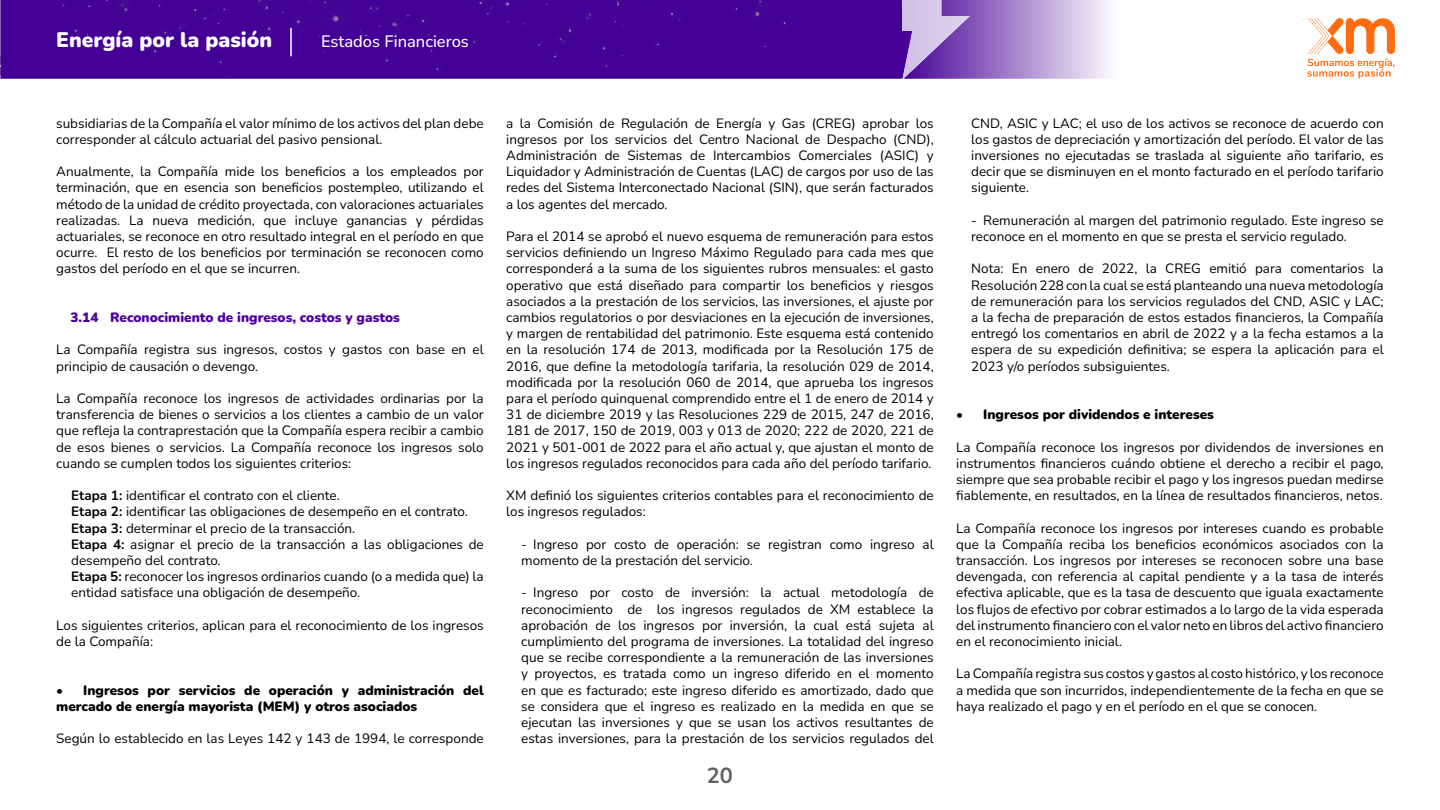
<style>
.page{position:relative;width:1440px;height:810px;background:#fff}
.page>*{position:absolute;margin:0;border:0;box-sizing:border-box;transform-origin:0 0}
.t1{font:700 21.75px "Nunito";color:#5f6163}
.t2{font:900 21px "Nunito";color:#fff}
.t3{font:500 16.5px "Nunito";color:#fff}
.t4{font:13.5px/16.2px "Nunito";color:#000;text-align:justify}
.t5{font:900 13.5px/16.2px "Nunito";color:#000}
.t6{font:900 13.5px "Nunito";color:#4e009b}
.s1{font-weight:700}
.s2{font-weight:400}
</style>
<div class="page">
<div style="left:0;top:0;width:902px;height:79px;background:#440095"></div>
<img style="left:970px;top:27px;width:140px;height:52px">
<img style="left:970px;top:0;width:140px;height:27px">
<img style="left:902px;top:0;width:68px;height:79px">
<svg style="left:1307px;top:18px;width:88px;height:61px"></svg>
<svg style="left:759px;top:41px;width:12px;height:11px"></svg>
<svg style="left:0;top:56px;width:9px;height:19px"></svg>
<svg style="left:834px;top:57px;width:7px;height:7px"></svg>
<div style="left:728px;top:0;width:66px;height:33px;background:#440195"></div>
<img style="left:751px;top:0;width:17px;height:11px">
<div style="left:249px;top:0;width:435px;height:77px;background:#440095"></div>
<div style="left:57px;top:0;width:178px;height:79px;background:#440095"></div>
<hr style="left:290px;top:28px;width:2px;height:28px;background:#fff">
<h2 class="t2" style="left:56px;top:25px;width:217px">Energía por la pasión</h2>
<p class="t3" style="left:321px;top:29px;width:149px">Estados Financieros</p>
<p class="t4" style="left:56px;top:114px;width:429px">subsidiarias de la Compañía el valor mínimo de los activos del plan debe corresponder al cálculo actuarial del pasivo pensional.</p>
<p class="t4" style="left:56px;top:163px;width:429px">Anualmente, la Compañía mide los beneficios a los empleados por terminación, que en esencia son beneficios postempleo, utilizando el método de la unidad de crédito proyectada, con valoraciones actuariales realizadas. La nueva medición, que incluye ganancias y pérdidas actuariales, se reconoce en otro resultado integral en el período en que ocurre. El resto de los beneficios por terminación se reconocen como gastos del período en el que se incurren.</p>
<p class="t6" style="left:71px;top:308px;width:331px">3.14 Reconocimiento de ingresos, costos y gastos</p>
<p class="t4" style="left:56px;top:341px;width:429px">La Compañía registra sus ingresos, costos y gastos con base en el principio de causación o devengo.</p>
<p class="t4" style="left:56px;top:390px;width:429px">La Compañía reconoce los ingresos de actividades ordinarias por la transferencia de bienes o servicios a los clientes a cambio de un valor que refleja la contraprestación que la Compañía espera recibir a cambio de esos bienes o servicios. La Compañía reconoce los ingresos solo cuando se cumplen todos los siguientes criterios:</p>
<p class="t4" style="left:71px;top:487px;width:414px;text-align:left"><span class="s1">Etapa 1:</span> identificar el contrato con el cliente.<br><span class="s1">Etapa 2:</span> identificar las obligaciones de desempeño en el contrato.<br><span class="s1">Etapa 3:</span> determinar el precio de la transacción.<br><span class="s1">Etapa 4:</span> asignar el precio de la transacción a las obligaciones de desempeño del contrato.<br><span class="s1">Etapa 5:</span> reconocer los ingresos ordinarios cuando (o a medida que) la entidad satisface una obligación de desempeño.</p>
<p class="t4" style="left:56px;top:617px;width:429px">Los siguientes criterios, aplican para el reconocimiento de los ingresos de la Compañía:</p>
<p class="t5" style="left:56px;top:681px;width:429px"><span class="s2">•</span> Ingresos por servicios de operación y administración del mercado de energía mayorista (MEM) y otros asociados</p>
<p class="t4" style="left:56px;top:730px;width:429px">Según lo establecido en las Leyes 142 y 143 de 1994, le corresponde</p>
<p class="t4" style="left:506px;top:114px;width:429px">a la Comisión de Regulación de Energía y Gas (CREG) aprobar los ingresos por los servicios del Centro Nacional de Despacho (CND), Administración de Sistemas de Intercambios Comerciales (ASIC) y Liquidador y Administración de Cuentas (LAC) de cargos por uso de las redes del Sistema Interconectado Nacional (SIN), que serán facturados a los agentes del mercado.</p>
<p class="t4" style="left:506px;top:228px;width:429px">Para el 2014 se aprobó el nuevo esquema de remuneración para estos servicios definiendo un Ingreso Máximo Regulado para cada mes que corresponderá a la suma de los siguientes rubros mensuales: el gasto operativo que está diseñado para compartir los beneficios y riesgos asociados a la prestación de los servicios, las inversiones, el ajuste por cambios regulatorios o por desviaciones en la ejecución de inversiones, y margen de rentabilidad del patrimonio. Este esquema está contenido en la resolución 174 de 2013, modificada por la Resolución 175 de 2016, que define la metodología tarifaria, la resolución 029 de 2014, modificada por la resolución 060 de 2014, que aprueba los ingresos para el período quinquenal comprendido entre el 1 de enero de 2014 y 31 de diciembre 2019 y las Resoluciones 229 de 2015, 247 de 2016, 181 de 2017, 150 de 2019, 003 y 013 de 2020; 222 de 2020, 221 de 2021 y 501-001 de 2022 para el año actual y, que ajustan el monto de los ingresos regulados reconocidos para cada año del período tarifario.</p>
<p class="t4" style="left:506px;top:487px;width:429px">XM definió los siguientes criterios contables para el reconocimiento de los ingresos regulados:</p>
<p class="t4" style="left:521px;top:536px;width:414px">- Ingreso por costo de operación: se registran como ingreso al momento de la prestación del servicio.</p>
<p class="t4" style="left:521px;top:584px;width:414px">- Ingreso por costo de inversión: la actual metodología de reconocimiento de los ingresos regulados de XM establece la aprobación de los ingresos por inversión, la cual está sujeta al cumplimiento del programa de inversiones. La totalidad del ingreso que se recibe correspondiente a la remuneración de las inversiones y proyectos, es tratada como un ingreso diferido en el momento en que es facturado; este ingreso diferido es amortizado, dado que se considera que el ingreso es realizado en la medida en que se ejecutan las inversiones y que se usan los activos resultantes de estas inversiones, para la prestación de los servicios regulados del</p>
<h1 class="t1" style="left:707px;top:760px;width:28px">20</h1>
<p class="t4" style="left:971px;top:114px;width:414px">CND, ASIC y LAC; el uso de los activos se reconoce de acuerdo con los gastos de depreciación y amortización del período. El valor de las inversiones no ejecutadas se traslada al siguiente año tarifario, es decir que se disminuyen en el monto facturado en el período tarifario siguiente.</p>
<p class="t4" style="left:971px;top:212px;width:414px">- Remuneración al margen del patrimonio regulado. Este ingreso se reconoce en el momento en que se presta el servicio regulado.</p>
<p class="t4" style="left:971px;top:260px;width:414px">Nota: En enero de 2022, la CREG emitió para comentarios la Resolución 228 con la cual se está planteando una nueva metodología de remuneración para los servicios regulados del CND, ASIC y LAC; a la fecha de preparación de estos estados financieros, la Compañía entregó los comentarios en abril de 2022 y a la fecha estamos a la espera de su expedición definitiva; se espera la aplicación para el 2023 y/o períodos subsiguientes.</p>
<p class="t5" style="left:956px;top:406px;width:259px">• Ingresos por dividendos e intereses</p>
<p class="t4" style="left:956px;top:438px;width:429px">La Compañía reconoce los ingresos por dividendos de inversiones en instrumentos financieros cuándo obtiene el derecho a recibir el pago, siempre que sea probable recibir el pago y los ingresos puedan medirse fiablemente, en resultados, en la línea de resultados financieros, netos.</p>
<p class="t4" style="left:956px;top:519px;width:429px">La Compañía reconoce los ingresos por intereses cuando es probable que la Compañía reciba los beneficios económicos asociados con la transacción. Los ingresos por intereses se reconocen sobre una base devengada, con referencia al capital pendiente y a la tasa de interés efectiva aplicable, que es la tasa de descuento que iguala exactamente los flujos de efectivo por cobrar estimados a lo largo de la vida esperada del instrumento financiero con el valor neto en libros del activo financiero en el reconocimiento inicial.</p>
<p class="t4" style="left:956px;top:665px;width:429px">La Compañía registra sus costos y gastos al costo histórico, y los reconoce a medida que son incurridos, independientemente de la fecha en que se haya realizado el pago y en el período en el que se conocen.</p>
</div>
